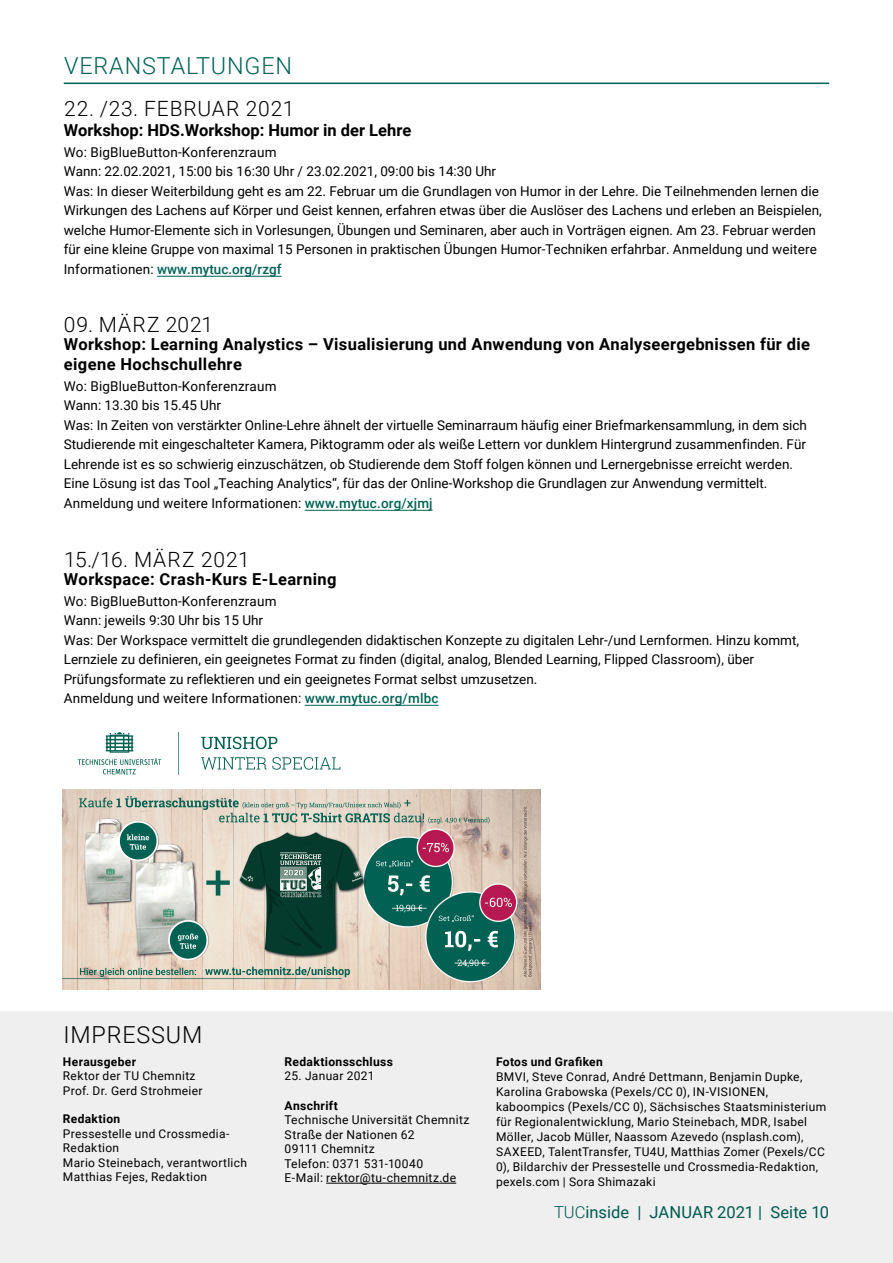
<style>
.page{position:relative;width:893px;height:1263px;background:#fff}
.page>*{position:absolute;margin:0;border:0;box-sizing:border-box;transform-origin:0 0}
.t1{font:300 23.4px "Roboto";letter-spacing:.035em;color:#006254}
.H2_Kapitel__Aus_den{font:300 23.4px "Roboto";letter-spacing:.035em;color:#000}
.t2{font:300 21px "Roboto";letter-spacing:.045em;color:#000}
.t3{font:700 16.5px/19.5px "Roboto";letter-spacing:.02em;color:#000}
.t4{font:700 16.5px "Roboto";color:#000}
.t5{font:16.5px "Roboto";color:#006254}
.t6{font:13.5px/19.5px "Roboto";color:#000}
.Fließtext{font:12.15px "Roboto";letter-spacing:.025em;color:#000}
.Fließtext-2{font:700 12.15px "Roboto";letter-spacing:.025em;color:#000}
.Fließtext-3{font:12px/15px "Roboto";letter-spacing:.025em;color:#000}
.Fließtext-4{font:700 12px "Roboto";letter-spacing:.03em;color:#000}
.s1{font-weight:500;color:#006254}
.s2{font-weight:700}
.s3{font-weight:300}
</style>
<div class="page">
<hr style="left:64px;top:83px;width:765px;height:1px;background:#006254">
<div style="left:0;top:1011px;width:893px;height:252px;background:#ededee"></div>
<img style="left:62px;top:732px;width:479px;height:257px">
<hr style="left:326px;top:1183px;width:130px;height:1px;background:#000">
<hr style="left:157px;top:276px;width:125px;height:1px;background:#006254">
<hr style="left:305px;top:510px;width:128px;height:1px;background:#006254">
<hr style="left:305px;top:705px;width:133px;height:1px;background:#006254">
<h3 class="t1" style="left:64px;top:50px;width:229px">VERANSTALTUNGEN</h3>
<h3 class="t2" style="left:64px;top:94px;width:232px">22. /23. FEBRUAR 2021</h3>
<h4 class="t4" style="left:64px;top:119px;width:349px">Workshop: HDS.Workshop: Humor in der Lehre</h4>
<p class="t6" style="left:64px;top:142px;width:759px">Wo: BigBlueButton-Konferenzraum<br>Wann: 22.02.2021, 15:00 bis 16:30 Uhr / 23.02.2021, 09:00 bis 14:30 Uhr<br>Was: In dieser Weiterbildung geht es am 22. Februar um die Grundlagen von Humor in der Lehre. Die Teilnehmenden lernen die Wirkungen des Lachens auf Körper und Geist kennen, erfahren etwas über die Auslöser des Lachens und erleben an Beispielen, welche Humor-Elemente sich in Vorlesungen, Übungen und Seminaren, aber auch in Vorträgen eignen. Am 23. Februar werden für eine kleine Gruppe von maximal 15 Personen in praktischen Übungen Humor-Techniken erfahrbar. Anmeldung und weitere Informationen: <span class="s1">www.mytuc.org/rzgf</span></p>
<h3 class="t2" style="left:64px;top:310px;width:151px">09. MÄRZ 2021</h3>
<h4 class="t3" style="left:64px;top:334px;width:748px">Workshop: Learning Analystics – Visualisierung und Anwendung von Analyseergebnissen für die eigene Hochschullehre</h4>
<p class="t6" style="left:64px;top:376px;width:745px">Wo: BigBlueButton-Konferenzraum<br>Wann: 13.30 bis 15.45 Uhr<br>Was: In Zeiten von verstärkter Online-Lehre ähnelt der virtuelle Seminarraum häufig einer Briefmarkensammlung, in dem sich Studierende mit eingeschalteter Kamera, Piktogramm oder als weiße Lettern vor dunklem Hintergrund zusammenfinden. Für Lehrende ist es so schwierig einzuschätzen, ob Studierende dem Stoff folgen können und Lernergebnisse erreicht werden.<br>Eine Lösung ist das Tool „Teaching Analytics“, für das der Online-Workshop die Grundlagen zur Anwendung vermittelt.<br>Anmeldung und weitere Informationen: <span class="s1">www.mytuc.org/xjmj</span></p>
<h3 class="t2" style="left:64px;top:544px;width:187px">15./16. MÄRZ 2021</h3>
<h4 class="t3" style="left:64px;top:568px;width:274px">Workspace: Crash-Kurs E-Learning</h4>
<p class="t6" style="left:64px;top:590px;width:737px">Wo: BigBlueButton-Konferenzraum<br>Wann: jeweils 9:30 Uhr bis 15 Uhr<br>Was: Der Workspace vermittelt die grundlegenden didaktischen Konzepte zu digitalen Lehr-/und Lernformen. Hinzu kommt, Lernziele zu definieren, ein geeignetes Format zu finden (digital, analog, Blended Learning, Flipped Classroom), über Prüfungsformate zu reflektieren und ein geeignetes Format selbst umzusetzen.<br>Anmeldung und weitere Informationen: <span class="s1">www.mytuc.org/mlbc</span></p>
<p class="H2_Kapitel__Aus_den" style="left:63px;top:1018px;width:140px">IMPRESSUM</p>
<p class="Fließtext-4" style="left:63px;top:1053px;width:75px">Herausgeber</p>
<p class="Fließtext-3" style="left:63px;top:1068px;width:134px">Rektor der TU Chemnitz</p>
<p class="Fließtext-3" style="left:63px;top:1082px;width:141px">Prof. Dr. Gerd Strohmeier</p>
<p class="Fließtext-4" style="left:63px;top:1111px;width:59px">Redaktion</p>
<p class="Fließtext-3" style="left:63px;top:1126px;width:168px;line-height:14.4px">Pressestelle und Crossmedia-<br>Redaktion</p>
<p class="Fließtext-3" style="left:63px;top:1154px;width:186px">Mario Steinebach, verantwortlich</p>
<p class="Fließtext-3" style="left:63px;top:1169px;width:146px">Matthias Fejes, Redaktion</p>
<p class="Fließtext-2" style="left:285px;top:1053px;width:110px">Redaktionsschluss</p>
<p class="Fließtext-3" style="left:285px;top:1068px;width:91px">25. Januar 2021</p>
<p class="Fließtext-2" style="left:285px;top:1097px;width:55px">Anschrift</p>
<p class="Fließtext" style="left:285px;top:1111px;width:186px">Technische Universität Chemnitz</p>
<p class="Fließtext" style="left:285px;top:1126px;width:131px">Straße der Nationen 62</p>
<p class="Fließtext" style="left:285px;top:1140px;width:92px">09111 Chemnitz</p>
<p class="Fließtext" style="left:285px;top:1155px;width:140px">Telefon: 0371 531-10040</p>
<p class="Fließtext" style="left:285px;top:1169px;width:173px">E-Mail: rektor@tu-chemnitz.de</p>
<p class="Fließtext-3" style="left:496px;top:1053px;width:332px"><span class="s2">Fotos und Grafiken<br></span>BMVI, Steve Conrad, André Dettmann, Benjamin Dupke, Karolina Grabowska (Pexels/CC 0), IN-VISIONEN, kaboompics (Pexels/CC 0), Sächsisches Staatsministerium für Regionalentwicklung, Mario Steinebach, MDR, Isabel Möller, Jacob Müller, Naassom Azevedo (nsplash.com), SAXEED, TalentTransfer, TU4U, Matthias Zomer (Pexels/CC 0), Bildarchiv der Pressestelle und Crossmedia-Redaktion, pexels.com | Sora Shimazaki</p>
<p class="t5" style="left:554px;top:1201px;width:277px"><span class="s3">TUC</span>inside | JANUAR 2021 | Seite 10</p>
</div>
